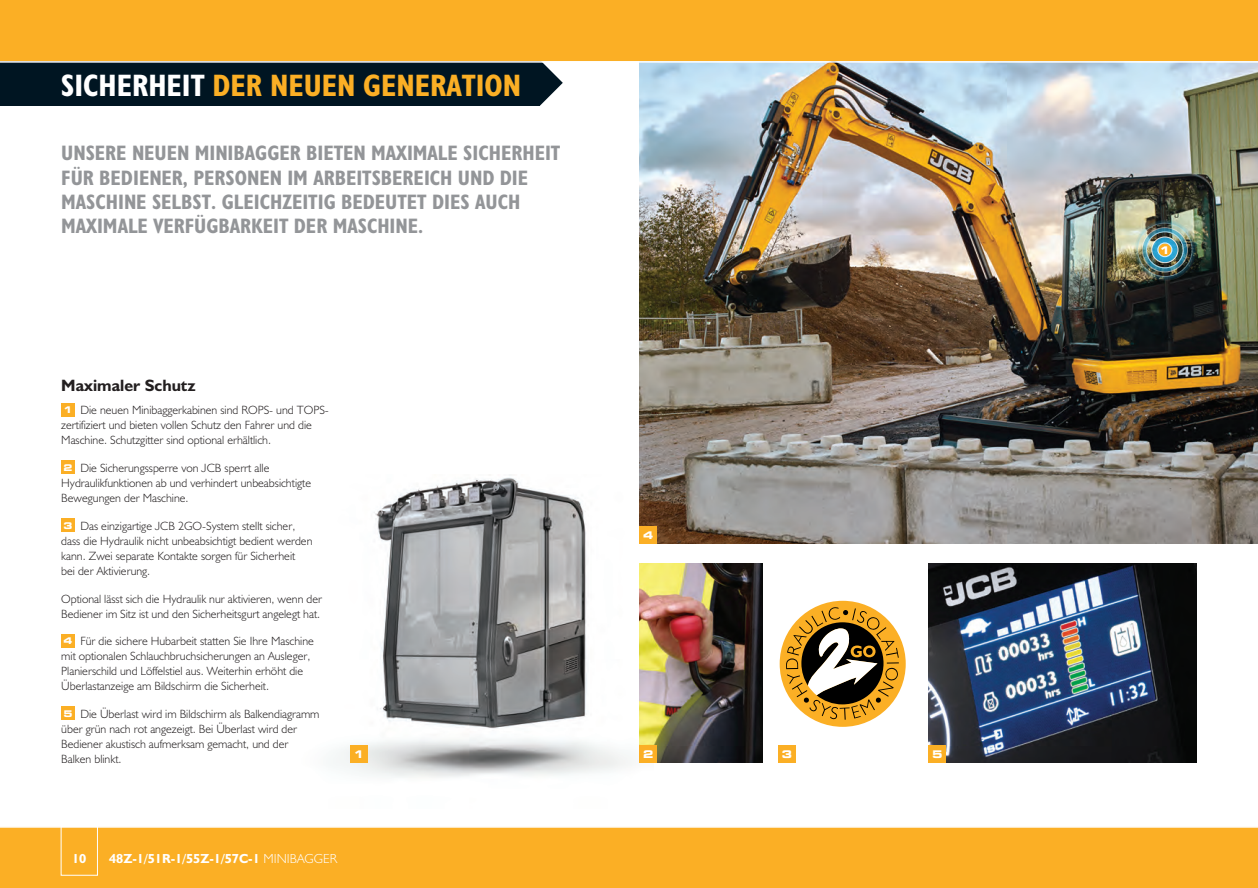
<style>
.page{position:relative;width:1258px;height:888px;background:#fff}
.page>*{position:absolute;margin:0;border:0;box-sizing:border-box;transform-origin:0 0}
.t1{font:31.2px "JCB Bold Condensed";color:#fbaf25}
.t2{font:21px/24px "JCB Bold Condensed";color:#939598}
.t3{font:16.5px "JCB Bold";color:#231f20}
.t4{font:13.2px "JCB Bold";color:#fff}
.t5{font:12px/15px "JCB Light";color:#231f20}
.t6{font:700 expanded 10.5px "Square 721 BT";color:#fff}
.s1{color:#fff}
.s2{font-family:"Square 721 BT";font-weight:700;font-stretch:expanded;font-size:9.15px;color:#fff}
.s3{font-family:"JCB Light"}
</style>
<div class="page">
<img style="left:333px;top:475px;width:339px;height:302px">
<svg style="left:540px;top:63px;width:23px;height:43px"></svg>
<div style="left:0;top:49px;width:540px;height:57px;background:#001522"></div>
<img style="left:640px;top:63px;width:618px;height:480px">
<div style="left:0;top:0;width:1258px;height:61px;background:#fbaf25"></div>
<div style="left:0;top:827px;width:1258px;height:61px;background:#fbaf25"></div>
<hr style="left:0;top:826px;width:1258px;height:2px;background:#fff">
<hr style="left:0;top:61px;width:1258px;height:2px;background:#fff">
<div style="left:61px;top:403px;width:13px;height:13px;background:#fbaf25"></div>
<div style="left:61px;top:461px;width:13px;height:13px;background:#fbaf25"></div>
<div style="left:61px;top:518px;width:13px;height:14px;background:#fbaf25"></div>
<div style="left:61px;top:634px;width:13px;height:13px;background:#fbaf25"></div>
<div style="left:61px;top:707px;width:13px;height:13px;background:#fbaf25"></div>
<img style="left:929px;top:563px;width:268px;height:200px">
<div style="left:929px;top:746px;width:17px;height:17px;background:#fbaf25"></div>
<div style="left:640px;top:526px;width:17px;height:17px;background:#fbaf25"></div>
<div style="left:61px;top:826px;width:37px;height:50px;border:1px solid #fff"></div>
<img style="left:640px;top:563px;width:123px;height:200px">
<div style="left:780px;top:601px;width:126px;height:126px;background:#fbaf25;border-radius:50%"></div>
<svg style="left:786px;top:607px;width:113px;height:113px"></svg>
<div style="left:778px;top:746px;width:17px;height:17px;background:#fbaf25"></div>
<div style="left:640px;top:746px;width:17px;height:17px;background:#fbaf25"></div>
<div style="left:350px;top:746px;width:17px;height:17px;background:#fbaf25"></div>
<img style="left:1132px;top:218px;width:65px;height:63px">
<h1 class="t1" style="left:61px;top:66px;width:462px"><span class="s1">SICHERHEIT</span> DER NEUEN GENERATION</h1>
<h2 class="t2" style="left:61px;top:141px;width:501px">UNSERE NEUEN MINIBAGGER BIETEN MAXIMALE SICHERHEIT FÜR BEDIENER, PERSONEN IM ARBEITSBEREICH UND DIE MASCHINE SELBST. GLEICHZEITIG BEDEUTET DIES AUCH MAXIMALE VERFÜGBARKEIT DER MASCHINE.</h2>
<h3 class="t3" style="left:61px;top:375px;width:136px">Maximaler Schutz</h3>
<p class="t5" style="left:61px;top:402px;width:269px"><span class="s2">1</span> Die neuen Minibaggerkabinen sind ROPS- und TOPS&shy;zertifiziert und bieten vollen Schutz den Fahrer und die<br>Maschine. Schutzgitter sind optional erhältlich.</p>
<p class="t5" style="left:61px;top:460px;width:251px"><span class="s2">2</span> Die Sicherungssperre von JCB sperrt alle<br>Hydraulikfunktionen ab und verhindert unbeabsichtigte<br>Bewegungen der Maschine.</p>
<p class="t5" style="left:61px;top:518px;width:253px"><span class="s2">3</span> Das einzigartige JCB 2GO-System stellt sicher, dass die Hydraulik nicht unbeabsichtigt bedient werden kann. Zwei separate Kontakte sorgen für Sicherheit<br>bei der Aktivierung.</p>
<p class="t5" style="left:61px;top:591px;width:262px">Optional lässt sich die Hydraulik nur aktivieren, wenn der<br>Bediener im Sitz ist und den Sicherheitsgurt angelegt hat.</p>
<p class="t5" style="left:61px;top:634px;width:254px"><span class="s2">4</span> Für die sichere Hubarbeit statten Sie Ihre Maschine mit optionalen Schlauchbruchsicherungen an Ausleger, Planierschild und Löffelstiel aus. Weiterhin erhöht die Überlastanzeige am Bildschirm die Sicherheit.</p>
<p class="t5" style="left:61px;top:706px;width:260px"><span class="s2">5</span> Die Überlast wird im Bildschirm als Balkendiagramm über grün nach rot angezeigt. Bei Überlast wird der Bediener akustisch aufmerksam gemacht, und der Balken blinkt.</p>
<p class="t6" style="left:643px;top:529px;width:12px">4</p>
<p class="t6" style="left:354px;top:748px;width:12px">1</p>
<p class="t6" style="left:643px;top:748px;width:12px">2</p>
<p class="t6" style="left:782px;top:748px;width:12px">3</p>
<p class="t4" style="left:72px;top:851px;width:16px">10</p>
<p class="t4" style="left:109px;top:851px;width:229px">48Z-1/51R-1/55Z-1/57C-1 <span class="s3">MINIBAGGER</span></p>
<p class="t6" style="left:932px;top:748px;width:12px">5</p>
<p class="t6" style="left:1160px;top:244px;width:12px">1</p>
</div>
